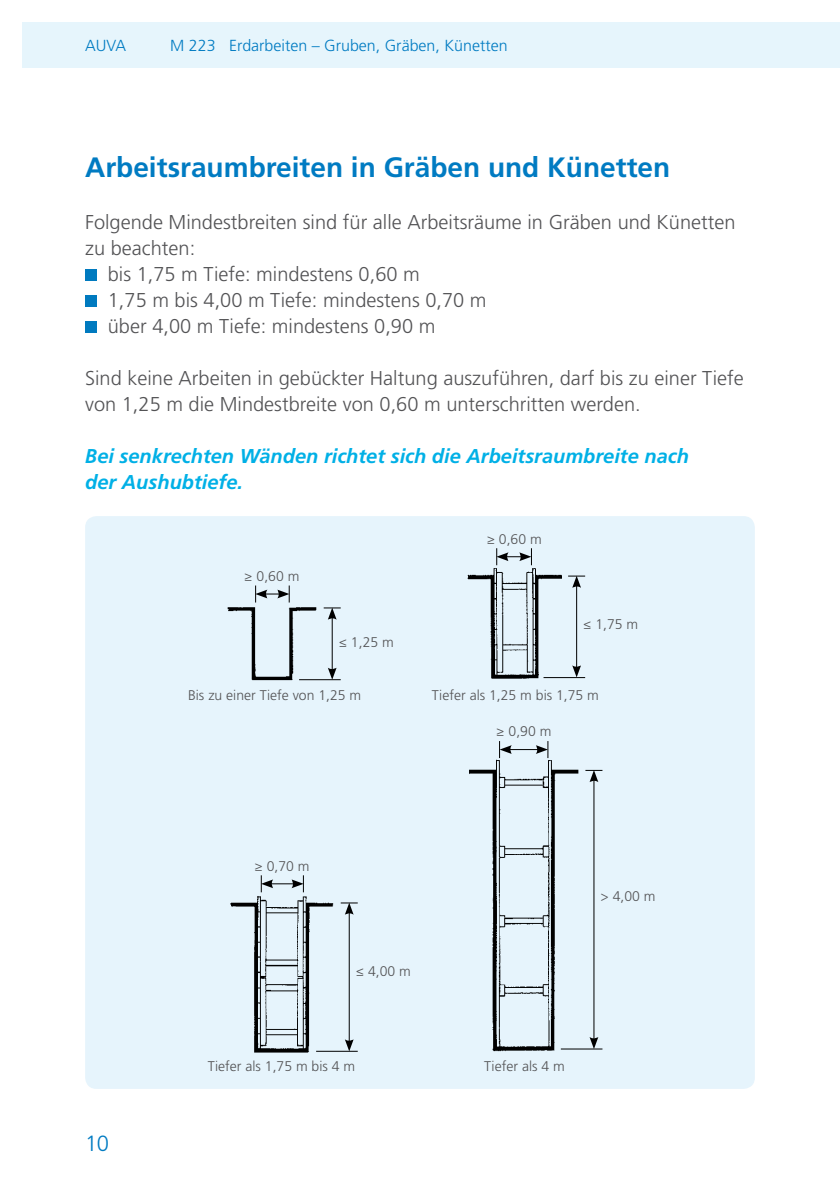
<style>
.page{position:relative;width:840px;height:1191px;background:#fff}
.page>*{position:absolute;margin:0;border:0;box-sizing:border-box;transform-origin:0 0}
.t1{font:700 28px "Frutiger LT Std";color:#007bc2}
.t2{font:300 22px "Frutiger LT Std";color:#007bc2}
.t3{font:300 20px/26px "Frutiger LT Std";color:#535355}
.t4{font:italic 700 20px/26px "Frutiger LT Std";color:#00b0e6}
.t5{font:300 16px "Frutiger LT Std";color:#007bc2}
.t6{font:300 14px "Frutiger LT Std";color:#535355}
.s1{font-family:"Myriad Pro";font-weight:400}
</style>
<div class="page">
<div style="left:23px;top:23px;width:816px;height:45px;background:#e6f5fc"></div>
<div style="left:85px;top:269px;width:11px;height:12px;background:#007abf"></div>
<div style="left:85px;top:295px;width:11px;height:12px;background:#007abf"></div>
<div style="left:85px;top:322px;width:11px;height:11px;background:#007abf"></div>
<div style="left:85px;top:516px;width:669px;height:573px;background:#e6f4fc;border-radius:11px"></div>
<img style="left:227px;top:565px;width:359px;height:116px">
<svg style="left:255px;top:585px;width:35px;height:17px"></svg>
<svg style="left:496px;top:548px;width:36px;height:17px"></svg>
<hr style="left:543px;top:677px;width:42px;height:1px;background:#000">
<hr style="left:299px;top:679px;width:41px;height:1px;background:#000">
<hr style="left:576px;top:584px;width:1px;height:84px;background:#000">
<svg style="left:567px;top:576px;width:18px;height:12px"></svg>
<svg style="left:572px;top:665px;width:8px;height:12px"></svg>
<hr style="left:332px;top:616px;width:1px;height:55px;background:#000">
<svg style="left:323px;top:607px;width:17px;height:13px"></svg>
<svg style="left:327px;top:667px;width:9px;height:13px"></svg>
<img style="left:230px;top:751px;width:373px;height:302px">
<svg style="left:261px;top:875px;width:43px;height:17px"></svg>
<hr style="left:560px;top:1048px;width:42px;height:1px;background:#000">
<hr style="left:593px;top:779px;width:1px;height:261px;background:#000">
<svg style="left:585px;top:770px;width:17px;height:12px"></svg>
<svg style="left:589px;top:1037px;width:9px;height:12px"></svg>
<hr style="left:508px;top:749px;width:30px;height:1px;background:#000">
<svg style="left:499px;top:741px;width:12px;height:17px"></svg>
<svg style="left:535px;top:741px;width:13px;height:17px"></svg>
<hr style="left:316px;top:1051px;width:41px;height:1px;background:#000">
<hr style="left:349px;top:911px;width:1px;height:131px;background:#000">
<svg style="left:340px;top:902px;width:17px;height:12px"></svg>
<svg style="left:344px;top:1039px;width:9px;height:12px"></svg>
<p class="t5" style="left:85px;top:37px;width:42px">AUVA</p>
<p class="t5" style="left:170px;top:37px;width:338px">M 223 Erdarbeiten – Gruben, Gräben, Künetten</p>
<h1 class="t1" style="left:85px;top:150px;width:586px">Arbeitsraumbreiten in Gräben und Künetten</h1>
<p class="t3" style="left:85px;top:209px;width:651px">Folgende Mindestbreiten sind für alle Arbeitsräume in Gräben und Künetten</p>
<p class="t3" style="left:85px;top:235px;width:112px">zu beachten:</p>
<p class="t3" style="left:108px;top:261px;width:313px">bis 1,75 m Tiefe: mindestens 0,60 m</p>
<p class="t3" style="left:108px;top:287px;width:380px">1,75 m bis 4,00 m Tiefe: mindestens 0,70 m</p>
<p class="t3" style="left:108px;top:313px;width:329px">über 4,00 m Tiefe: mindestens 0,90 m</p>
<p class="t3" style="left:85px;top:365px;width:660px">Sind keine Arbeiten in gebückter Haltung auszuführen, darf bis zu einer Tiefe von 1,25 m die Mindestbreite von 0,60 m unterschritten werden.</p>
<p class="t4" style="left:85px;top:443px;width:605px">Bei senkrechten Wänden richtet sich die Arbeitsraumbreite nach der Aushubtiefe.</p>
<p class="t6" style="left:244px;top:568px;width:57px"><span class="s1">≥</span> 0,60 m</p>
<p class="t6" style="left:338px;top:634px;width:57px"><span class="s1">≤</span> 1,25 m</p>
<p class="t6" style="left:486px;top:531px;width:57px"><span class="s1">≥</span> 0,60 m</p>
<p class="t6" style="left:583px;top:616px;width:57px"><span class="s1">≤</span> 1,75 m</p>
<p class="t6" style="left:188px;top:687px;width:175px">Bis zu einer Tiefe von 1,25 m</p>
<p class="t6" style="left:432px;top:687px;width:168px">Tiefer als 1,25 m bis 1,75 m</p>
<p class="t2" style="left:85px;top:1131px;width:25px">10</p>
<p class="t6" style="left:496px;top:723px;width:57px"><span class="s1">≥</span> 0,90 m</p>
<p class="t6" style="left:254px;top:858px;width:57px"><span class="s1">≥</span> 0,70 m</p>
<p class="t6" style="left:355px;top:963px;width:57px"><span class="s1">≤</span> 4,00 m</p>
<p class="t6" style="left:208px;top:1058px;width:149px">Tiefer als 1,75 m bis 4 m</p>
<p class="t6" style="left:484px;top:1058px;width:82px">Tiefer als 4 m</p>
<p class="t6" style="left:600px;top:888px;width:57px"><span class="s1">&gt;</span> 4,00 m</p>
</div>
